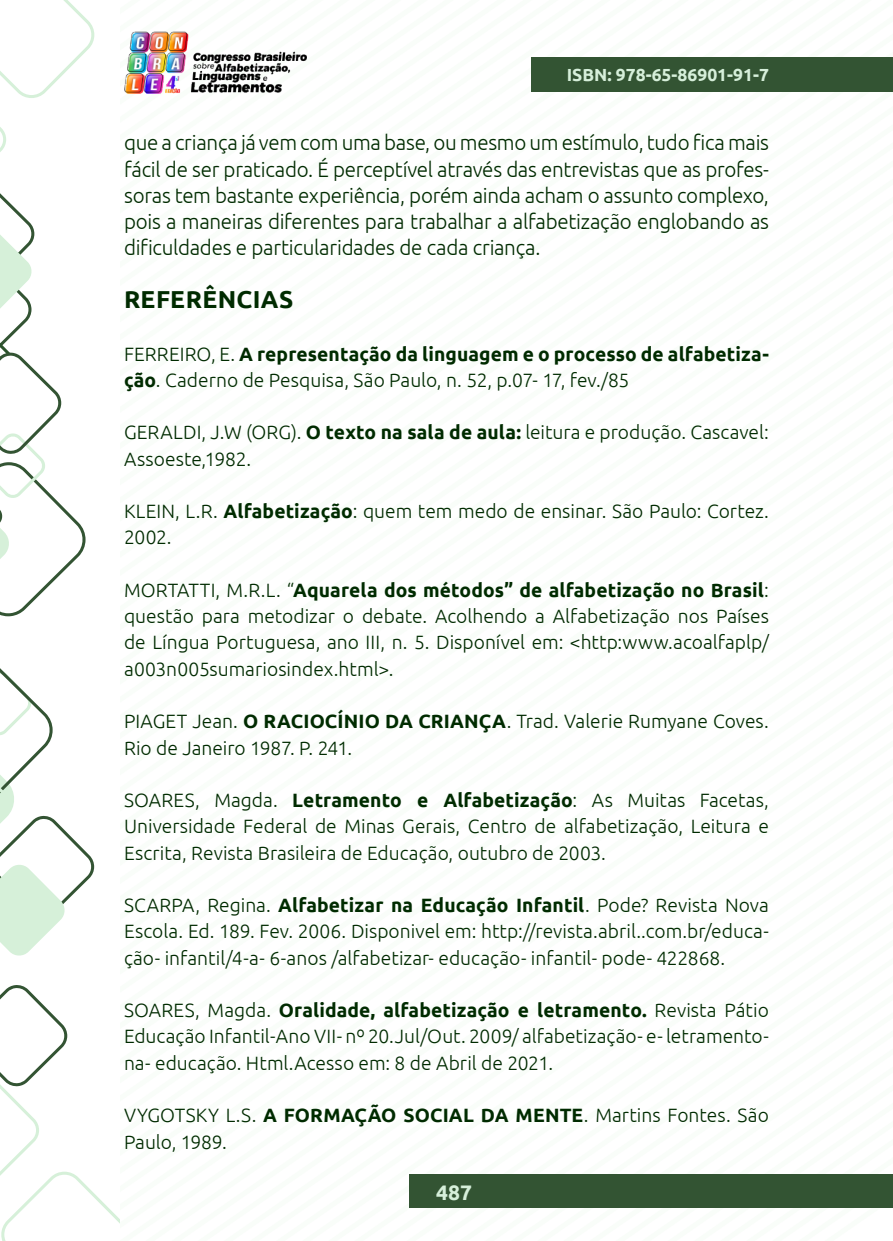
<style>
.page{position:relative;width:893px;height:1241px;background:#fff}
.page>*{position:absolute;margin:0;border:0;box-sizing:border-box;transform-origin:0 0}
._9_SUBTÍTULO{font:700 24.5px "Ubuntu";letter-spacing:.015em;color:#002b00}
._8_CORPO{font:300 21px/26.2px "Ubuntu";letter-spacing:-.01em;color:#002b00;text-align:justify}
.t1{font:700 21px "Ubuntu";color:#d6efda}
._16_REFERENCIAS{font:300 19.25px/26.2px "Ubuntu";color:#002b00}
.t2{font:700 17.5px "Ubuntu";color:#d6efda}
.s1{font-weight:700}
</style>
<div class="page">
<div style="left:410px;top:1174px;width:483px;height:33px;background:#335433"></div>
<img style="left:124px;top:31px;width:182px;height:62px">
<div style="left:532px;top:57px;width:361px;height:35px;background:#335433"></div>
<svg style="left:0;top:985px;width:119px;height:255px"></svg>
<svg style="left:0;top:0;width:94px;height:616px"></svg>
<svg style="left:0;top:668px;width:94px;height:288px"></svg>
<p class="t2" style="left:567px;top:64px;width:204px">ISBN: 978-65-86901-91-7</p>
<p class="_8_CORPO" style="left:124px;top:129px;width:646px">que a criança já vem com uma base, ou mesmo um estímulo, tudo fica mais fácil de ser praticado. É perceptível através das entrevistas que as profes&shy;soras tem bastante experiência, porém ainda acham o assunto complexo, pois a maneiras diferentes para trabalhar a alfabetização englobando as dificuldades e particularidades de cada criança.</p>
<p class="_9_SUBTÍTULO" style="left:124px;top:284px;width:171px">REFERÊNCIAS</p>
<p class="_16_REFERENCIAS" style="left:124px;top:340px;width:646px">FERREIRO, E. <span class="s1">A representação da linguagem e o processo de alfabetiza&shy;ção</span>. Caderno de Pesquisa, São Paulo, n. 52, p.07- 17, fev./85</p>
<p class="_16_REFERENCIAS" style="left:124px;top:419px;width:646px">GERALDI, J.W (ORG). <span class="s1">O texto na sala de aula:</span> leitura e produção. Cascavel:<br>Assoeste,1982.</p>
<p class="_16_REFERENCIAS" style="left:124px;top:497px;width:646px">KLEIN, L.R. <span class="s1">Alfabetização</span>: quem tem medo de ensinar. São Paulo: Cortez.<br>2002.</p>
<p class="_16_REFERENCIAS" style="left:124px;top:576px;width:646px;text-align:justify">MORTATTI, M.R.L. “<span class="s1">Aquarela dos métodos” de alfabetização no Brasil</span>: questão para metodizar o debate. Acolhendo a Alfabetização nos Países de Língua Portuguesa, ano III, n. 5. Disponível em: &lt;http:www.acoalfaplp/ a003n005sumariosindex.html&gt;.</p>
<p class="_16_REFERENCIAS" style="left:124px;top:707px;width:646px">PIAGET Jean. <span class="s1">O RACIOCÍNIO DA CRIANÇA</span>. Trad. Valerie Rumyane Coves.<br>Rio de Janeiro 1987. P. 241.</p>
<p class="_16_REFERENCIAS" style="left:124px;top:786px;width:646px;text-align:justify">SOARES, Magda. <span class="s1">Letramento e Alfabetização</span>: As Muitas Facetas, Universidade Federal de Minas Gerais, Centro de alfabetização, Leitura e Escrita, Revista Brasileira de Educação, outubro de 2003.</p>
<p class="_16_REFERENCIAS" style="left:124px;top:891px;width:646px;text-align:justify">SCARPA, Regina. <span class="s1">Alfabetizar na Educação Infantil</span>. Pode? Revista Nova Escola. Ed. 189. Fev. 2006. Disponivel em: http://revista.abril..com.br/educa&shy;ção- infantil/4-a- 6-anos /alfabetizar- educação- infantil- pode- 422868.</p>
<p class="_16_REFERENCIAS" style="left:124px;top:996px;width:646px;text-align:justify">SOARES, Magda. <span class="s1">Oralidade, alfabetização e letramento.</span> Revista Pátio Educação Infantil-Ano VII- nº 20.Jul/Out. 2009/ alfabetização- e- letramento&shy;na- educação. Html.Acesso em: 8 de Abril de 2021.</p>
<p class="_16_REFERENCIAS" style="left:124px;top:1101px;width:646px">VYGOTSKY L.S. <span class="s1">A FORMAÇÃO SOCIAL DA MENTE</span>. Martins Fontes. São<br>Paulo, 1989.</p>
<p class="t1" style="left:436px;top:1178px;width:37px">487</p>
</div>
